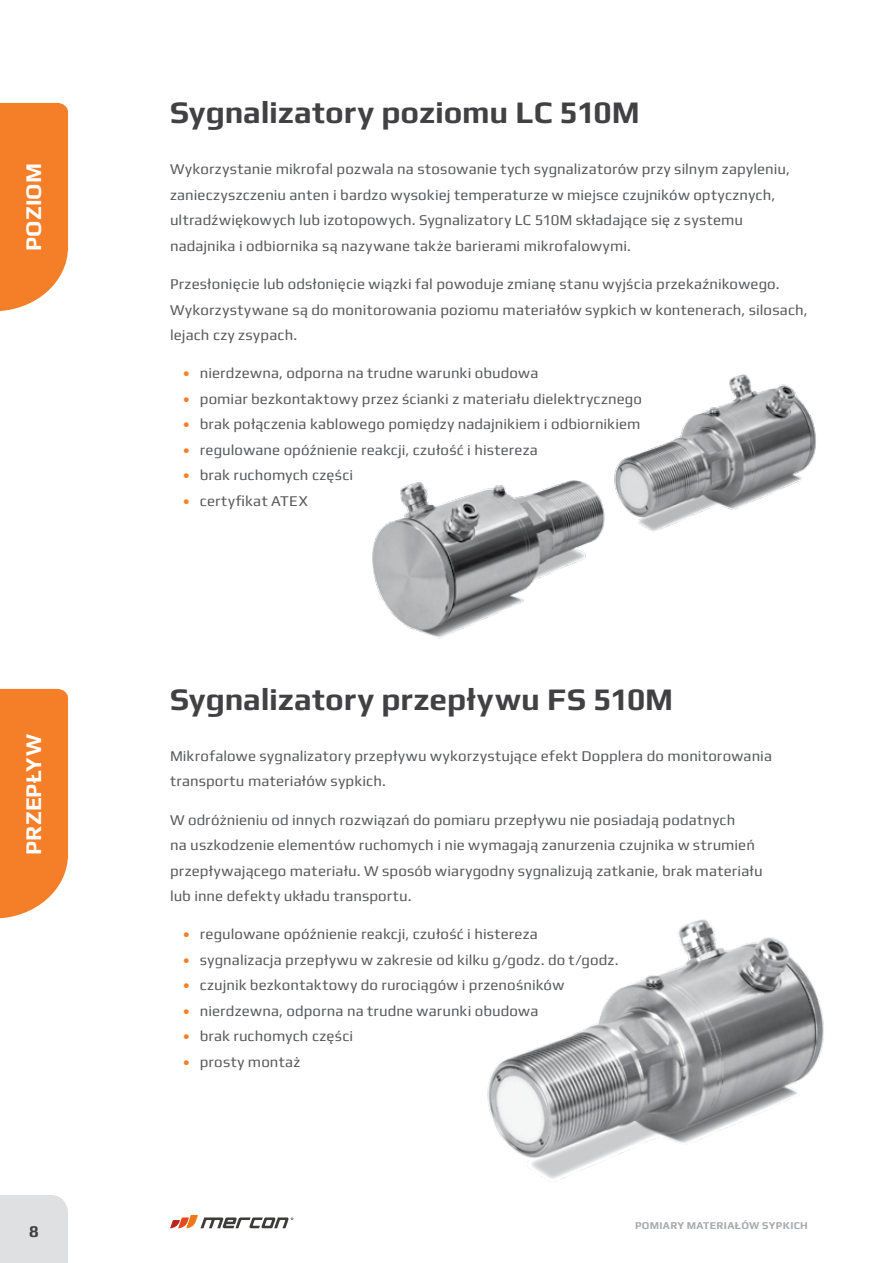
<style>
.page{position:relative;width:893px;height:1263px;background:#fff}
.page>*{position:absolute;margin:0;border:0;box-sizing:border-box;transform-origin:0 0}
.t1{font:700 31.5px "Play";letter-spacing:-.005em;color:#414042}
.t2{font:700 22.5px "Play";color:#fff}
.t3{font:700 16.5px "Play";color:#414042}
.t4{font:15px/25.5px "Play";letter-spacing:.01em;color:#58595b}
.t5{font:700 10.5px "Play";letter-spacing:.03em;color:#a7a9ac}
.s1{color:#f57e29}
</style>
<div class="page">
<div style="left:0;top:1195px;width:68px;height:68px;background:#dfe0e1"></div>
<svg style="left:170px;top:1215px;width:123px;height:13px"></svg>
<img style="left:372px;top:374px;width:444px;height:265px">
<img style="left:487px;top:919px;width:337px;height:263px">
<div style="left:0;top:689px;width:68px;height:229px;background:#f57e29"></div>
<svg style="left:0;top:103px;width:68px;height:208px;background:#f58738"></svg>
<h2 class="t2" style="left:20px;top:251px;width:89px;rotate:-90deg">POZIOM</h2>
<h2 class="t2" style="left:20px;top:855px;width:122px;rotate:-90deg">PRZEPŁYW</h2>
<p class="t3" style="left:29px;top:1221px;width:11px">8</p>
<h1 class="t1" style="left:170px;top:94px;width:471px">Sygnalizatory poziomu LC 510M</h1>
<p class="t4" style="left:170px;top:156px;width:621px">Wykorzystanie mikrofal pozwala na stosowanie tych sygnalizatorów przy silnym zapyleniu, zanieczyszczeniu anten i bardzo wysokiej temperaturze w miejsce czujników optycznych, ultradźwiękowych lub izotopowych. Sygnalizatory LC 510M składające się z systemu nadajnika i odbiornika są nazywane także barierami mikrofalowymi.</p>
<p class="t4" style="left:170px;top:271px;width:639px">Przesłonięcie lub odsłonięcie wiązki fal powoduje zmianę stanu wyjścia przekaźnikowego.<br>Wykorzystywane są do monitorowania poziomu materiałów sypkich w kontenerach, silosach, lejach czy zsypach.</p>
<p class="t4" style="left:183px;top:360px;width:357px"><span class="s1">•</span> nierdzewna, odporna na trudne warunki obudowa</p>
<p class="t4" style="left:183px;top:386px;width:461px"><span class="s1">•</span> pomiar bezkontaktowy przez ścianki z materiału dielektrycznego</p>
<p class="t4" style="left:183px;top:411px;width:459px"><span class="s1">•</span> brak połączenia kablowego pomiędzy nadajnikiem i odbiornikiem</p>
<p class="t4" style="left:183px;top:437px;width:357px"><span class="s1">•</span> regulowane opóźnienie reakcji, czułość i histereza</p>
<p class="t4" style="left:183px;top:462px;width:172px"><span class="s1">•</span> brak ruchomych części</p>
<p class="t4" style="left:183px;top:488px;width:126px"><span class="s1">•</span> certyfikat ATEX</p>
<h1 class="t1" style="left:170px;top:680px;width:505px">Sygnalizatory przepływu FS 510M</h1>
<p class="t4" style="left:170px;top:743px;width:603px">Mikrofalowe sygnalizatory przepływu wykorzystujące efekt Dopplera do monitorowania transportu materiałów sypkich.</p>
<p class="t4" style="left:170px;top:806px;width:594px">W odróżnieniu od innych rozwiązań do pomiaru przepływu nie posiadają podatnych<br>na uszkodzenie elementów ruchomych i nie wymagają zanurzenia czujnika w strumień przepływającego materiału. W sposób wiarygodny sygnalizują zatkanie, brak materiału lub inne defekty układu transportu.</p>
<p class="t4" style="left:183px;top:921px;width:357px"><span class="s1">•</span> regulowane opóźnienie reakcji, czułość i histereza</p>
<p class="t4" style="left:183px;top:947px;width:437px"><span class="s1">•</span> sygnalizacja przepływu w zakresie od kilku g/godz. do t/godz.</p>
<p class="t4" style="left:183px;top:972px;width:383px"><span class="s1">•</span> czujnik bezkontaktowy do rurociągów i przenośników</p>
<p class="t4" style="left:183px;top:998px;width:357px"><span class="s1">•</span> nierdzewna, odporna na trudne warunki obudowa</p>
<p class="t4" style="left:183px;top:1023px;width:172px"><span class="s1">•</span> brak ruchomych części</p>
<p class="t4" style="left:183px;top:1049px;width:119px"><span class="s1">•</span> prosty montaż</p>
<p class="t5" style="left:635px;top:1219px;width:174px">POMIARY MATERIAŁÓW SYPKICH</p>
</div>
